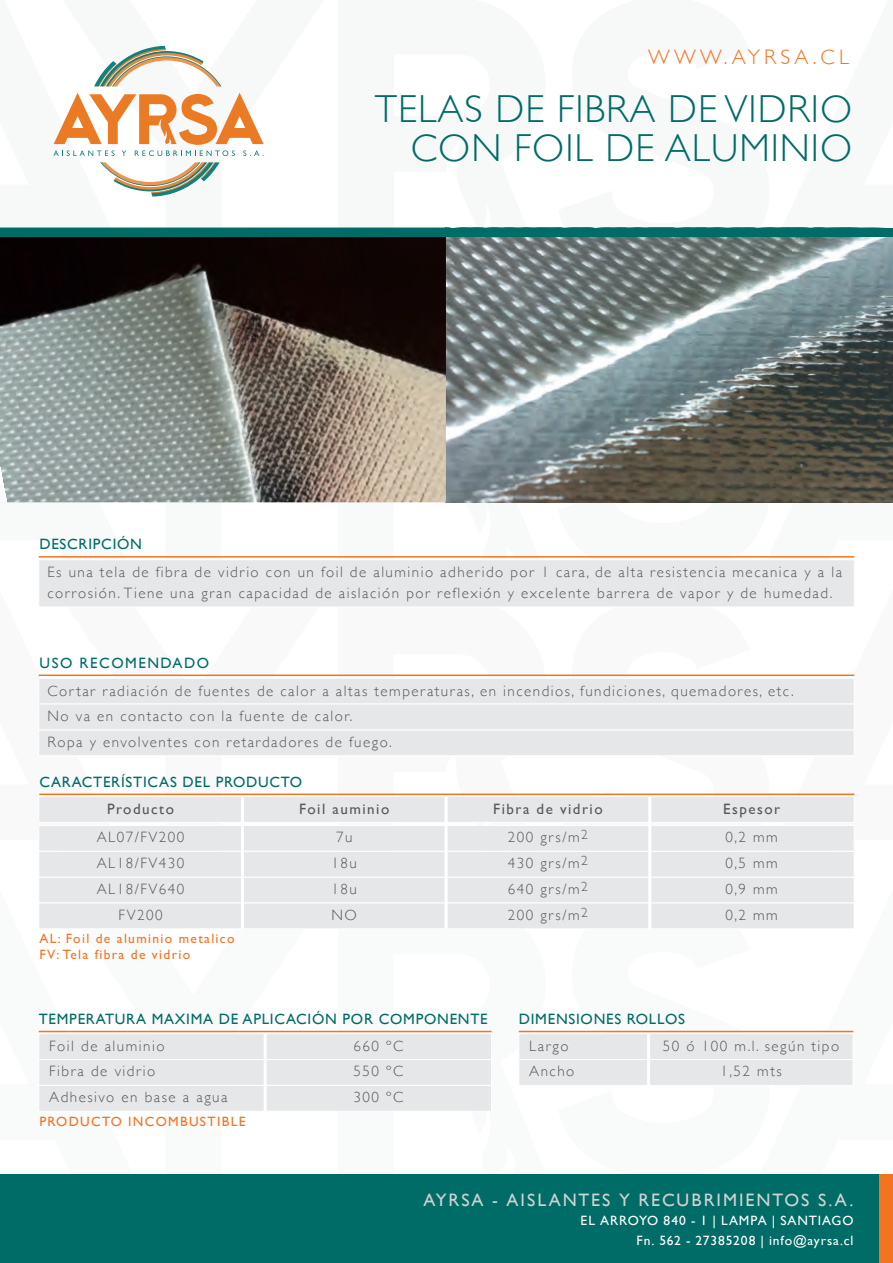
<style>
.page{position:relative;width:893px;height:1263px;background:#fff}
.page>*{position:absolute;margin:0;border:0;box-sizing:border-box;transform-origin:0 0}
.t1{font:300 39px/39px "Gill Sans";letter-spacing:.025em;color:#006c67;text-align:right}
.t2{font:300 21px "Gill Sans";letter-spacing:.2em;color:#f47321}
.t3{font:18px "Gill Sans";letter-spacing:.105em;color:#d1d2d4}
.t4{font:300 15px/25.5px "Gill Sans";letter-spacing:.1em;color:#57585a}
.t5{font:15px "Gill Sans";letter-spacing:.05em;color:#006c67}
.t6{font:15px "Gill Sans";letter-spacing:.1em;color:#57585a}
.t7{font:15px "Gill Sans";letter-spacing:.1em;color:#006c67}
.t8{font:13.5px/16.2px "Gill Sans";letter-spacing:.1em;color:#f47321}
.t9{font:13.5px/19.5px "Gill Sans";letter-spacing:.065em;color:#fff;text-align:right}
</style>
<div class="page">
<svg style="left:60px;top:676px;width:265px;height:120px"></svg>
<svg style="left:337px;top:676px;width:210px;height:120px"></svg>
<svg style="left:557px;top:676px;width:213px;height:120px"></svg>
<svg style="left:60px;top:1030px;width:265px;height:3px"></svg>
<svg style="left:770px;top:1030px;width:84px;height:3px"></svg>
<svg style="left:337px;top:1030px;width:210px;height:3px"></svg>
<svg style="left:557px;top:1030px;width:213px;height:3px"></svg>
<div style="left:0;top:1174px;width:893px;height:89px;background:#006c67"></div>
<div style="left:880px;top:1174px;width:13px;height:89px;background:#f47321"></div>
<svg style="left:0;top:45px;width:264px;height:183px"></svg>
<img style="left:0;top:236px;width:893px;height:266px">
<div style="left:0;top:228px;width:893px;height:8px;background:#006c67"></div>
<div style="left:39px;top:560px;width:815px;height:47px;background:#e6e7e9;border:1px solid #fff"></div>
<hr style="left:39px;top:556px;width:815px;height:2px;background:#f47321">
<hr style="left:39px;top:674px;width:815px;height:2px;background:#f47321">
<div style="left:39px;top:678px;width:815px;height:26px;background:#e6e7e9;border:1px solid #fff"></div>
<div style="left:39px;top:730px;width:815px;height:26px;background:#e6e7e9;border:1px solid #fff"></div>
<div style="left:39px;top:704px;width:815px;height:26px;background:#e6e7e9;border:1px solid #fff"></div>
<div style="left:39px;top:796px;width:815px;height:26px;background:#e6e7e9;border:1px solid #fff"></div>
<div style="left:39px;top:825px;width:815px;height:26px;background:#e6e7e9;border:1px solid #fff"></div>
<hr style="left:39px;top:793px;width:815px;height:2px;background:#f47321">
<div style="left:39px;top:877px;width:815px;height:26px;background:#e6e7e9;border:1px solid #fff"></div>
<div style="left:39px;top:851px;width:815px;height:26px;background:#e6e7e9;border:1px solid #fff"></div>
<div style="left:39px;top:903px;width:815px;height:26px;background:#e6e7e9;border:1px solid #fff"></div>
<hr style="left:241px;top:796px;width:3px;height:133px;background:#fff">
<hr style="left:445px;top:796px;width:3px;height:133px;background:#fff">
<hr style="left:648px;top:796px;width:3px;height:133px;background:#fff">
<div style="left:519px;top:1033px;width:334px;height:27px;background:#e6e7e9;border:1px solid #fff"></div>
<div style="left:519px;top:1059px;width:334px;height:26px;background:#e6e7e9;border:1px solid #fff"></div>
<hr style="left:519px;top:1031px;width:334px;height:1px;background:#f47321">
<hr style="left:647px;top:1033px;width:3px;height:54px;background:#fff">
<div style="left:39px;top:1033px;width:453px;height:27px;background:#e6e7e9;border:1px solid #fff"></div>
<div style="left:39px;top:1059px;width:453px;height:26px;background:#e6e7e9;border:1px solid #fff"></div>
<hr style="left:39px;top:1031px;width:453px;height:1px;background:#f47321">
<div style="left:39px;top:1085px;width:453px;height:26px;background:#e6e7e9;border:1px solid #fff"></div>
<hr style="left:264px;top:1033px;width:3px;height:79px;background:#fff">
<h2 class="t2" style="left:648px;top:40px;width:202px">WWW.AYRSA.CL</h2>
<p class="t5" style="left:39px;top:535px;width:104px">DESCRIPCIÓN</p>
<h1 class="t1" style="left:375px;top:88px;width:479px">TELAS DE FIBRA DE VIDRIO<br>CON FOIL DE ALUMINIO</h1>
<p class="t4" style="left:47px;top:561px;width:796px;line-height:21px">Es una tela de fibra de vidrio con un foil de aluminio adherido por 1 cara, de alta resistencia mecanica y a la corrosión. Tiene una gran capacidad de aislación por reflexión y excelente barrera de vapor y de humedad.</p>
<p class="t7" style="left:40px;top:654px;width:171px">USO RECOMENDADO</p>
<p class="t4" style="left:47px;top:677px;width:748px">Cortar radiación de fuentes de calor a altas temperaturas, en incendios, fundiciones, quemadores, etc.<br>No va en contacto con la fuente de calor.<br>Ropa y envolventes con retardadores de fuego.</p>
<p class="t5" style="left:39px;top:773px;width:264px">CARACTERÍSTICAS DEL PRODUCTO</p>
<p class="t6" style="left:107px;top:800px;width:68px">Producto</p>
<p class="t6" style="left:299px;top:800px;width:92px">Foil auminio</p>
<p class="t6" style="left:493px;top:800px;width:111px">Fibra de vidrio</p>
<p class="t6" style="left:723px;top:800px;width:58px">Espesor</p>
<p class="t4" style="left:97px;top:824px;width:89px">AL07/FV200</p>
<p class="t4" style="left:336px;top:824px;width:18px">7u</p>
<p class="t4" style="left:508px;top:824px;width:82px">200 grs/m<sup>2</sup></p>
<p class="t4" style="left:725px;top:824px;width:54px">0,2 mm</p>
<p class="t4" style="left:97px;top:849px;width:89px">AL18/FV430</p>
<p class="t4" style="left:332px;top:849px;width:27px">18u</p>
<p class="t4" style="left:508px;top:849px;width:82px">430 grs/m<sup>2</sup></p>
<p class="t4" style="left:725px;top:849px;width:54px">0,5 mm</p>
<p class="t4" style="left:97px;top:875px;width:89px">AL18/FV640</p>
<p class="t4" style="left:332px;top:875px;width:27px">18u</p>
<p class="t4" style="left:508px;top:875px;width:82px">640 grs/m<sup>2</sup></p>
<p class="t4" style="left:725px;top:875px;width:54px">0,9 mm</p>
<p class="t4" style="left:119px;top:901px;width:45px">FV200</p>
<p class="t4" style="left:332px;top:901px;width:27px">NO</p>
<p class="t4" style="left:508px;top:901px;width:81px">200 grs/m<sup>2</sup></p>
<p class="t4" style="left:725px;top:901px;width:54px">0,2 mm</p>
<p class="t8" style="left:39px;top:930px;width:197px">AL: Foil de aluminio metalico<br>FV: Tela fibra de vidrio</p>
<p class="t5" style="left:39px;top:1010px;width:450px">TEMPERATURA MAXIMA DE APLICACIÓN POR COMPONENTE</p>
<p class="t4" style="left:49px;top:1033px;width:117px">Foil de aluminio</p>
<p class="t4" style="left:354px;top:1033px;width:51px">660 ºC</p>
<p class="t4" style="left:49px;top:1058px;width:108px">Fibra de vidrio</p>
<p class="t4" style="left:354px;top:1058px;width:51px">550 ºC</p>
<p class="t4" style="left:49px;top:1083px;width:180px">Adhesivo en base a agua</p>
<p class="t4" style="left:354px;top:1083px;width:51px">300 ºC</p>
<p class="t8" style="left:39px;top:1113px;width:208px">PRODUCTO INCOMBUSTIBLE</p>
<p class="t5" style="left:519px;top:1010px;width:168px">DIMENSIONES ROLLOS</p>
<p class="t4" style="left:529px;top:1033px;width:41px">Largo</p>
<p class="t4" style="left:663px;top:1033px;width:178px">50 ó 100 m.l. según tipo</p>
<p class="t4" style="left:529px;top:1058px;width:47px">Ancho</p>
<p class="t4" style="left:720px;top:1058px;width:63px">1,52 mts</p>
<p class="t3" style="left:423px;top:1189px;width:432px">AYRSA - AISLANTES Y RECUBRIMIENTOS S.A.</p>
<p class="t9" style="left:581px;top:1211px;width:274px">EL ARROYO 840 - 1 | LAMPA | SANTIAGO<br>Fn. 562 - 27385208 | info@ayrsa.cl</p>
</div>
